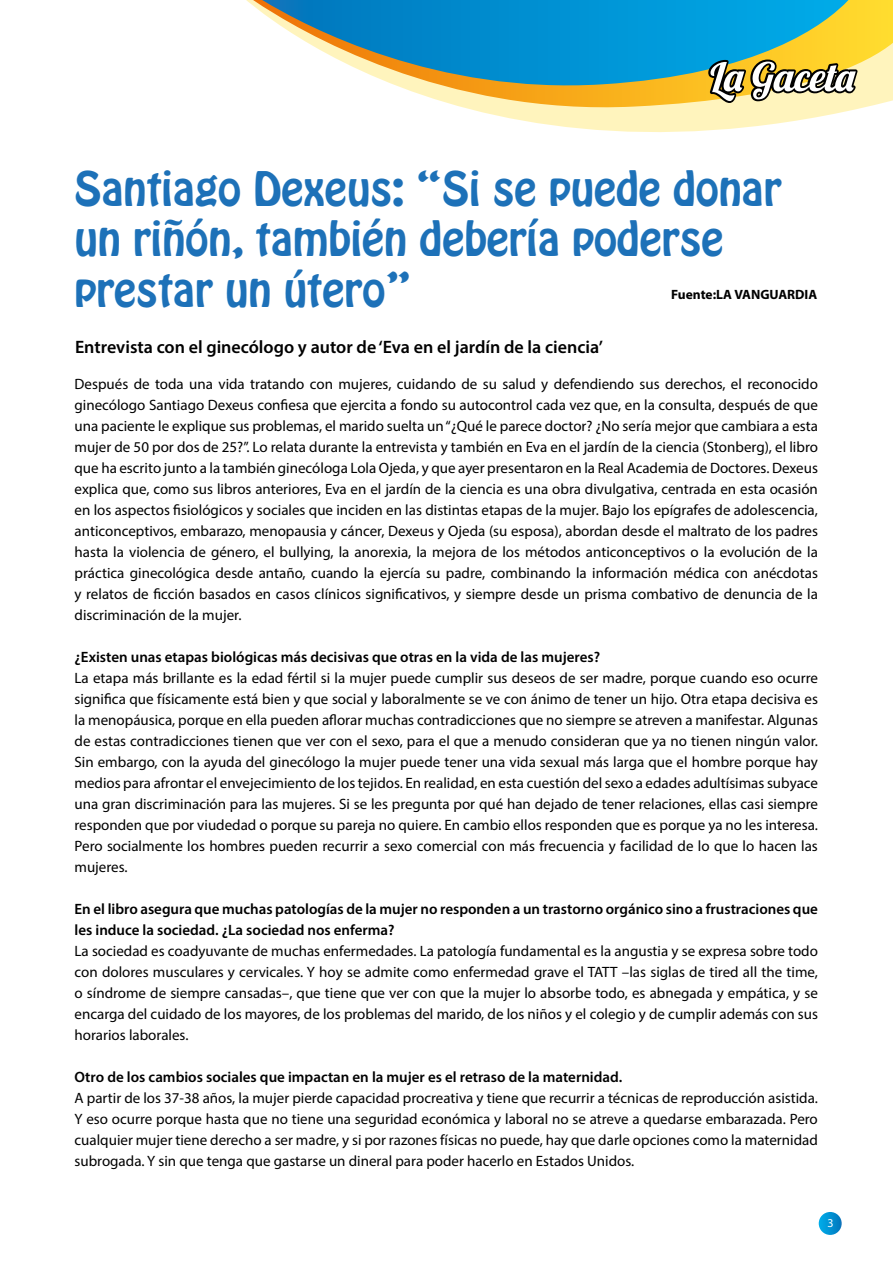
<style>
.page{position:relative;width:893px;height:1263px;background:#fff}
.page>*{position:absolute;margin:0;border:0;box-sizing:border-box;transform-origin:0 0}
.t1{font:42px/50.4px "Hobo Std";color:#1d71b8}
.t2{font:600 18px "Myriad Pro";color:#000}
.t3{font:15px/21px "Myriad Pro";color:#000;text-align:justify}
.t4{font:600 15px/21px "Myriad Pro";color:#000}
.t5{font:700 13.5px "Myriad Pro";color:#000}
.t6{font:12px "Myriad Pro";color:#fff}
</style>
<div class="page">
<svg style="left:819px;top:1212px;width:23px;height:23px"></svg>
<svg style="left:246px;top:0;width:576px;height:132px"></svg>
<svg style="left:253px;top:0;width:640px;height:116px"></svg>
<svg style="left:262px;top:0;width:586px;height:94px"></svg>
<svg style="left:708px;top:60px;width:150px;height:43px"></svg>
<h1 class="t1" style="left:75px;top:164px;width:709px">Santiago Dexeus: “Si se puede donar un riñón, también debería poderse prestar un útero”</h1>
<p class="t2" style="left:75px;top:335px;width:529px">Entrevista con el ginecólogo y autor de ‘Eva en el jardín de la ciencia’</p>
<p class="t5" style="left:671px;top:286px;width:148px">Fuente:LA VANGUARDIA</p>
<p class="t3" style="left:75px;top:373px;width:745px">Después de toda una vida tratando con mujeres, cuidando de su salud y defendiendo sus derechos, el reconocido ginecólogo Santiago Dexeus confiesa que ejercita a fondo su autocontrol cada vez que, en la consulta, después de que una paciente le explique sus problemas, el marido suelta un “¿Qué le parece doctor? ¿No sería mejor que cambiara a esta mujer de 50 por dos de 25?”. Lo relata durante la entrevista y también en Eva en el jardín de la ciencia (Stonberg), el libro que ha escrito junto a la también ginecóloga Lola Ojeda, y que ayer presentaron en la Real Academia de Doctores. Dexeus explica que, como sus libros anteriores, Eva en el jardín de la ciencia es una obra divulgativa, centrada en esta ocasión en los aspectos fisiológicos y sociales que inciden en las distintas etapas de la mujer. Bajo los epígrafes de adolescencia, anticonceptivos, embarazo, menopausia y cáncer, Dexeus y Ojeda (su esposa), abordan desde el maltrato de los padres hasta la violencia de género, el bullying, la anorexia, la mejora de los métodos anticonceptivos o la evolución de la práctica ginecológica desde antaño, cuando la ejercía su padre, combinando la información médica con anécdotas y relatos de ficción basados en casos clínicos significativos, y siempre desde un prisma combativo de denuncia de la discriminación de la mujer.</p>
<p class="t4" style="left:75px;top:646px;width:527px">¿Existen unas etapas biológicas más decisivas que otras en la vida de las mujeres?</p>
<p class="t3" style="left:75px;top:667px;width:745px">La etapa más brillante es la edad fértil si la mujer puede cumplir sus deseos de ser madre, porque cuando eso ocurre significa que físicamente está bien y que social y laboralmente se ve con ánimo de tener un hijo. Otra etapa decisiva es la menopáusica, porque en ella pueden aflorar muchas contradicciones que no siempre se atreven a manifestar. Algunas de estas contradicciones tienen que ver con el sexo, para el que a menudo consideran que ya no tienen ningún valor.<br>Sin embargo, con la ayuda del ginecólogo la mujer puede tener una vida sexual más larga que el hombre porque hay medios para afrontar el envejecimiento de los tejidos. En realidad, en esta cuestión del sexo a edades adultísimas subyace una gran discriminación para las mujeres. Si se les pregunta por qué han dejado de tener relaciones, ellas casi siempre responden que por viudedad o porque su pareja no quiere. En cambio ellos responden que es porque ya no les interesa.<br>Pero socialmente los hombres pueden recurrir a sexo comercial con más frecuencia y facilidad de lo que lo hacen las mujeres.</p>
<p class="t4" style="left:75px;top:898px;width:745px">En el libro asegura que muchas patologías de la mujer no responden a un trastorno orgánico sino a frustraciones que les induce la sociedad. ¿La sociedad nos enferma?</p>
<p class="t3" style="left:75px;top:940px;width:745px">La sociedad es coadyuvante de muchas enfermedades. La patología fundamental es la angustia y se expresa sobre todo con dolores musculares y cervicales. Y hoy se admite como enfermedad grave el TATT –las siglas de tired all the time, o síndrome de siempre cansadas–, que tiene que ver con que la mujer lo absorbe todo, es abnegada y empática, y se encarga del cuidado de los mayores, de los problemas del marido, de los niños y el colegio y de cumplir además con sus horarios laborales.</p>
<p class="t4" style="left:75px;top:1066px;width:549px">Otro de los cambios sociales que impactan en la mujer es el retraso de la maternidad.</p>
<p class="t3" style="left:75px;top:1087px;width:745px">A partir de los 37-38 años, la mujer pierde capacidad procreativa y tiene que recurrir a técnicas de reproducción asistida.<br>Y eso ocurre porque hasta que no tiene una seguridad económica y laboral no se atreve a quedarse embarazada. Pero cualquier mujer tiene derecho a ser madre, y si por razones físicas no puede, hay que darle opciones como la maternidad subrogada. Y sin que tenga que gastarse un dineral para poder hacerlo en Estados Unidos.</p>
<p class="t6" style="left:827px;top:1216px;width:8px">3</p>
</div>
